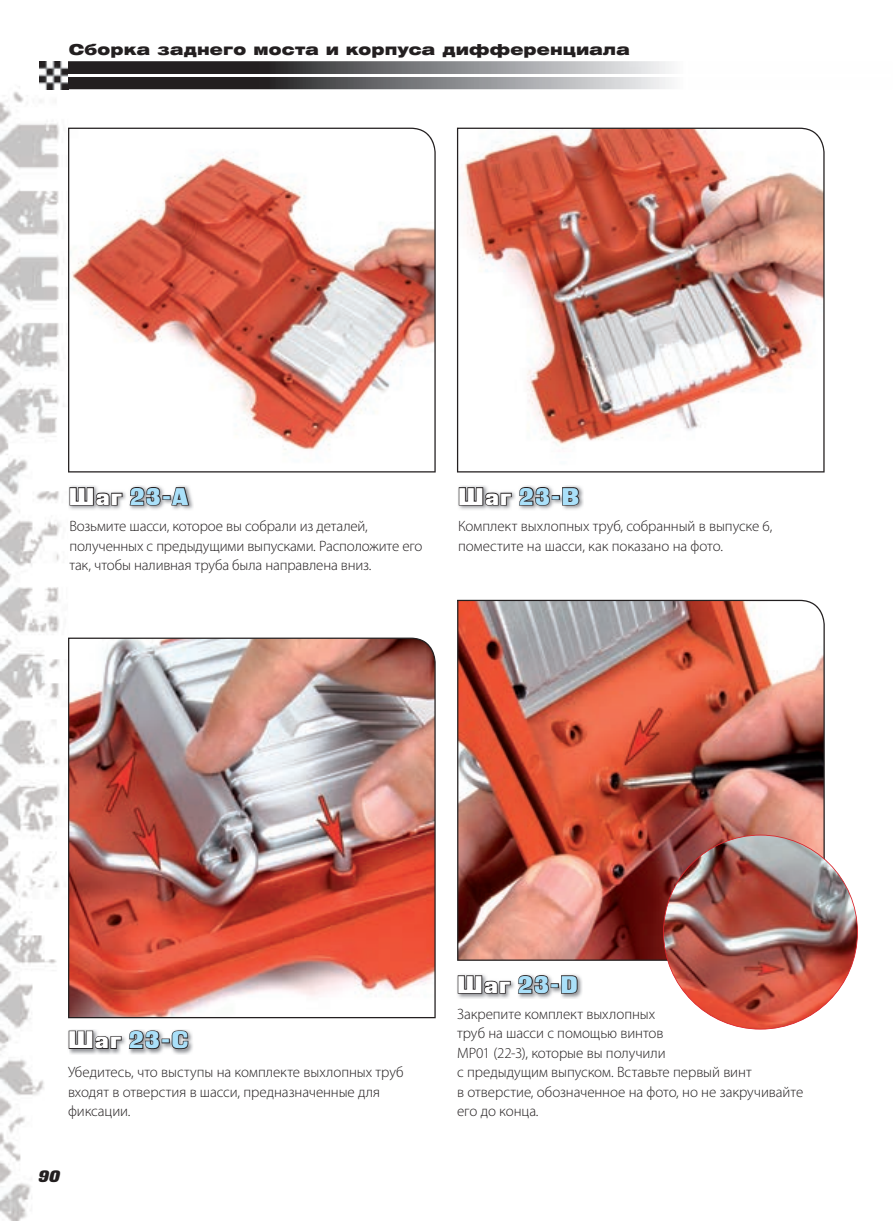
<style>
.page{position:relative;width:893px;height:1221px;background:#fff}
.page>*{position:absolute;margin:0;border:0;box-sizing:border-box;transform-origin:0 0}
.t1{font:24px "Black Grotesk C";letter-spacing:.05em;color:#aae0f9}
.t2{font:italic 16.5px "Black Grotesk C";color:#231f20}
.t3{font:300 15px/19.5px "Myriad Pro";letter-spacing:-.005em;color:#231f20}
.t4{font:15px "Helios Ext Black C";letter-spacing:.015em;color:#231f20}
.s1{color:#fff}
</style>
<div class="page">
<img style="left:0;top:86px;width:68px;height:1134px">
<img style="left:40px;top:61px;width:631px;height:28px">
<hr style="left:64px;top:74px;width:827px;height:2px;background:#fff">
<img style="left:69px;top:485px;width:124px;height:25px">
<svg style="left:69px;top:486px;width:54px;height:21px"></svg>
<svg style="left:129px;top:485px;width:32px;height:22px"></svg>
<div style="left:162px;top:495px;width:9px;height:5px;border:2px solid #231f20"></div>
<svg style="left:170px;top:486px;width:20px;height:20px"></svg>
<img style="left:122px;top:1032px;width:71px;height:22px">
<svg style="left:68px;top:1029px;width:54px;height:25px"></svg>
<svg style="left:128px;top:1029px;width:33px;height:21px"></svg>
<div style="left:162px;top:1038px;width:8px;height:5px;border:2px solid #231f20"></div>
<svg style="left:170px;top:1029px;width:20px;height:21px"></svg>
<img style="left:457px;top:976px;width:125px;height:22px">
<svg style="left:457px;top:974px;width:54px;height:20px"></svg>
<svg style="left:517px;top:974px;width:33px;height:21px"></svg>
<div style="left:551px;top:983px;width:8px;height:5px;border:2px solid #231f20"></div>
<svg style="left:560px;top:974px;width:19px;height:20px"></svg>
<img style="left:459px;top:485px;width:125px;height:25px">
<svg style="left:458px;top:485px;width:93px;height:22px"></svg>
<div style="left:552px;top:495px;width:8px;height:5px;border:2px solid #231f20"></div>
<svg style="left:561px;top:486px;width:19px;height:20px"></svg>
<svg style="left:68px;top:128px;width:368px;height:344px"></svg>
<img style="left:457px;top:128px;width:368px;height:344px">
<img style="left:457px;top:599px;width:368px;height:361px">
<img style="left:68px;top:637px;width:368px;height:381px">
<img style="left:663px;top:834px;width:195px;height:195px">
<p class="t4" style="left:69px;top:40px;width:562px">Сборка заднего моста и корпуса дифференциала</p>
<h1 class="t1" style="left:69px;top:482px;width:121px"><span class="s1">Шаг</span> 23-A</h1>
<p class="t3" style="left:69px;top:516px;width:355px">Возьмите шасси, которое вы собрали из деталей, полученных с предыдущими выпусками. Расположите его так, чтобы наливная труба была направлена вниз.</p>
<h1 class="t1" style="left:458px;top:482px;width:123px"><span class="s1">Шаг</span> 23-B</h1>
<p class="t3" style="left:458px;top:516px;width:316px">Комплект выхлопных труб, собранный в выпуске 6, поместите на шасси, как показано на фото.</p>
<h1 class="t1" style="left:68px;top:1025px;width:122px"><span class="s1">Шаг</span> 23-С</h1>
<p class="t3" style="left:68px;top:1062px;width:337px">Убедитесь, что выступы на комплекте выхлопных труб входят в отверстия в шасси, предназначенные для фиксации.</p>
<p class="t2" style="left:38px;top:1166px;width:24px">90</p>
<h1 class="t1" style="left:457px;top:970px;width:123px"><span class="s1">Шаг</span> 23-D</h1>
<p class="t3" style="left:457px;top:1003px;width:348px">Закрепите комплект выхлопных<br>труб на шасси с помощью винтов<br>MP01 (22-3), которые вы получили<br>с предыдущим выпуском. Вставьте первый винт<br>в отверстие, обозначенное на фото, но не закручивайте его до конца.</p>
</div>
